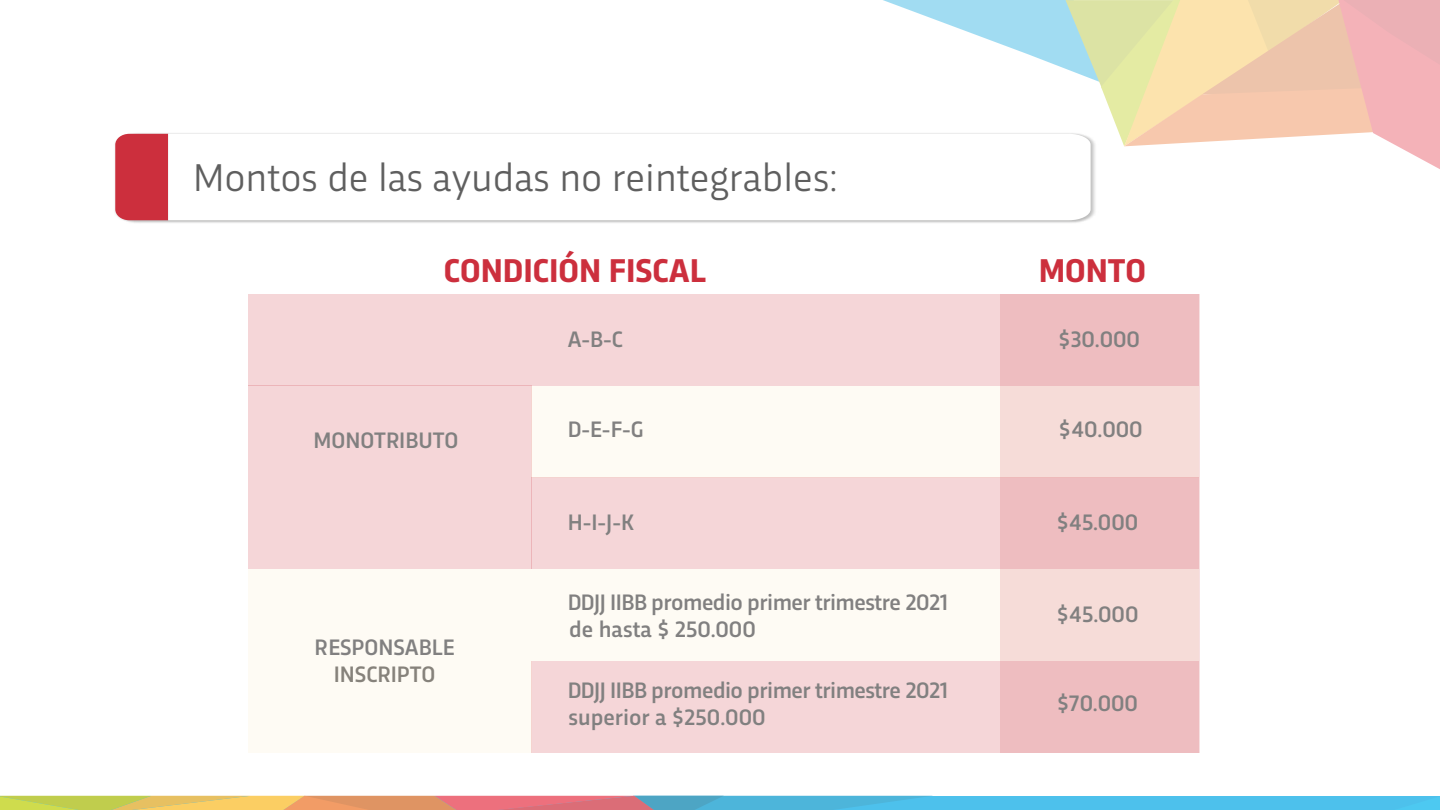
<style>
.page{position:relative;width:1440px;height:810px;background:#fff}
.page>*{position:absolute;margin:0;border:0;box-sizing:border-box;transform-origin:0 0}
.t1{font:40.5px "Trasandina";color:#5f5f5f}
.t2{font:700 34.5px "Trasandina";color:#cc2f3d}
.t3{font:500 23.4px/27px "Trasandina";letter-spacing:-.025em;color:#818080}
.t4{font:500 23.4px/27px "Trasandina";letter-spacing:-.005em;color:#818080;text-align:center}
</style>
<div class="page">
<div style="left:0;top:796px;width:1440px;height:14px;background:#4dc1ec"></div>
<svg style="left:0;top:796px;width:927px;height:14px"></svg>
<svg style="left:883px;top:0;width:557px;height:169px"></svg>
<div style="left:248px;top:386px;width:283px;height:183px;background:#f5d6d8"></div>
<div style="left:248px;top:294px;width:951px;height:92px;background:#f5d6d8"></div>
<div style="left:531px;top:386px;width:668px;height:91px;background:#fefbf4"></div>
<div style="left:248px;top:569px;width:951px;height:92px;background:#fefbf4"></div>
<div style="left:531px;top:477px;width:668px;height:92px;background:#f5d6d8"></div>
<div style="left:531px;top:661px;width:668px;height:91px;background:#f5d6d8"></div>
<svg style="left:1000px;top:294px;width:199px;height:458px;fill:#eebdc0"></svg>
<div style="left:248px;top:661px;width:283px;height:91px;background:#fefbf4"></div>
<img style="left:124px;top:132px;width:974px;height:91px">
<div style="left:115px;top:134px;width:53px;height:86px;background:#cc2f3d"></div>
<svg style="left:168px;top:134px;width:923px;height:86px"></svg>
<h1 class="t1" style="left:193px;top:148px;width:646px">Montos de las ayudas no reintegrables:</h1>
<h2 class="t2" style="left:444px;top:245px;width:264px">CONDICIÓN FISCAL</h2>
<h2 class="t2" style="left:1039px;top:245px;width:109px">MONTO</h2>
<p class="t4" style="left:314px;top:425px;width:146px">MONOTRIBUTO</p>
<p class="t4" style="left:315px;top:632px;width:142px">RESPONSABLE<br>INSCRIPTO</p>
<p class="t4" style="left:568px;top:324px;width:57px">A-B-C</p>
<p class="t4" style="left:568px;top:414px;width:77px">D-E-F-G</p>
<p class="t4" style="left:568px;top:507px;width:68px">H-I-J-K</p>
<p class="t3" style="left:568px;top:587px;width:382px">DDJJ IIBB promedio primer trimestre 2021 de hasta $ 250.000</p>
<p class="t3" style="left:568px;top:674px;width:382px">DDJJ IIBB promedio primer trimestre 2021 superior a $250.000</p>
<p class="t4" style="left:1059px;top:324px;width:83px">$30.000</p>
<p class="t4" style="left:1059px;top:414px;width:85px">$40.000</p>
<p class="t4" style="left:1057px;top:507px;width:83px">$45.000</p>
<p class="t4" style="left:1057px;top:599px;width:83px">$45.000</p>
<p class="t4" style="left:1057px;top:688px;width:83px">$70.000</p>
</div>
